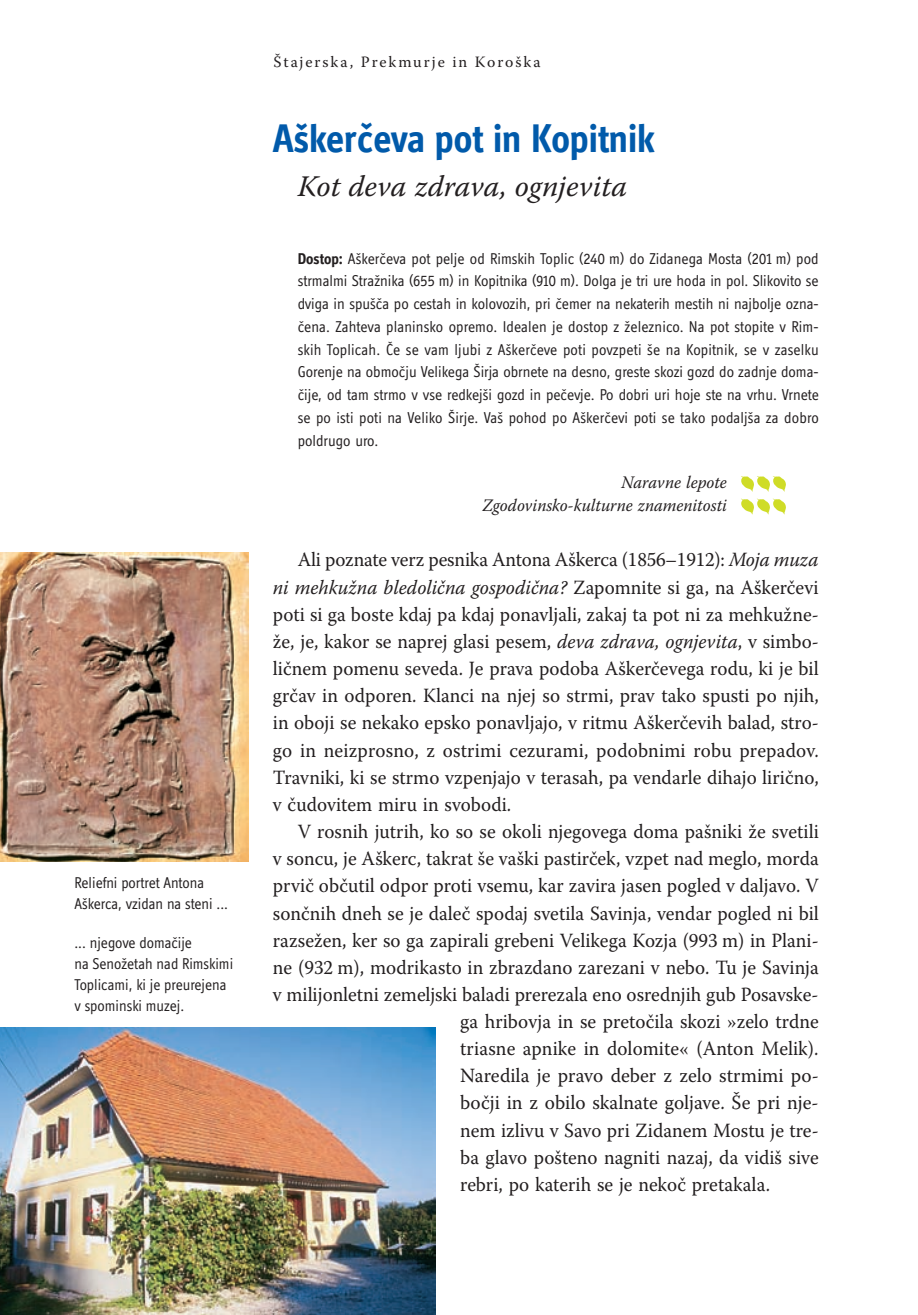
<style>
.page{position:relative;width:918px;height:1315px;background:#fff}
.page>*{position:absolute;margin:0;border:0;box-sizing:border-box;transform-origin:0 0}
.t1{font:700 40.25px "Officina Display OT";color:#015aaa;scale:.95 1}
.t2{font:italic 29.75px "Warnock Pro";color:#231f20}
.t3{font:20.12px/27.1px "Warnock Pro";color:#231f20;text-align:justify;scale:.95 1}
.t4{font:20.12px "Warnock Pro";color:#231f20;scale:.96 1}
.t5{font:italic 17.5px/22.8px "Warnock Pro";color:#231f20;text-align:right;scale:.95 1}
.t6{font:15.75px/22.8px "Officina Display OT";color:#231f20;text-align:justify;scale:.96 1}
.t7{font:15.75px/21px "Officina Display OT";color:#231f20;scale:.95 1}
.t8{font:15.75px "Warnock Pro";letter-spacing:.12em;color:#231f20}
.s1{font-weight:700}
.s2{font-style:italic}
</style>
<div class="page">
<svg style="left:741px;top:476px;width:45px;height:16px"></svg>
<svg style="left:741px;top:499px;width:45px;height:15px"></svg>
<img style="left:0;top:552px;width:248px;height:309px">
<img style="left:0;top:1027px;width:435px;height:288px">
<p class="t7" style="left:74px;top:872px;width:163px">Reliefni portret Antona<br>Aškerca, vzidan na steni ...</p>
<p class="t7" style="left:74px;top:933px;width:169px">... njegove domačije<br>na Senožetah nad Rimskimi<br>Toplicami, ki je preurejena v spominski muzej.</p>
<p class="t8" style="left:274px;top:53px;width:268px">Štajerska, Prekmurje in Koroška</p>
<h1 class="t1" style="left:273px;top:116px;width:404px">Aškerčeva pot in Kopitnik</h1>
<h2 class="t2" style="left:298px;top:168px;width:331px">Kot deva zdrava, ognjevita</h2>
<p class="t6" style="left:298px;top:247px;width:544px"><span class="s1">Dostop:</span> Aškerčeva pot pelje od Rimskih Toplic (240 m) do Zidanega Mosta (201 m) pod strmalmi Stražnika (655 m) in Kopitnika (910 m). Dolga je tri ure hoda in pol. Slikovito se dviga in spušča po cestah in kolovozih, pri čemer na nekaterih mestih ni najbolje ozna&shy;čena. Zahteva planinsko opremo. Idealen je dostop z železnico. Na pot stopite v Rim&shy;skih Toplicah. Če se vam ljubi z Aškerčeve poti povzpeti še na Kopitnik, se v zaselku Gorenje na območju Velikega Širja obrnete na desno, greste skozi gozd do zadnje doma&shy;čije, od tam strmo v vse redkejši gozd in pečevje. Po dobri uri hoje ste na vrhu. Vrnete se po isti poti na Veliko Širje. Vaš pohod po Aškerčevi poti se tako podaljša za dobro poldrugo uro.</p>
<p class="t5" style="left:482px;top:471px;width:259px">Naravne lepote<br>Zgodovinsko-kulturne znamenitosti</p>
<p class="t3" style="left:273px;top:546px;width:576px;text-indent:25px">Ali poznate verz pesnika Antona Aškerca (1856–1912): <span class="s2">Moja muza ni mehkužna bledolična gospodična?</span> Zapomnite si ga, na Aškerčevi poti si ga boste kdaj pa kdaj ponavljali, zakaj ta pot ni za mehkužne&shy;že, je, kakor se naprej glasi pesem, <span class="s2">deva zdrava, ognjevita</span>, v simbo&shy;ličnem pomenu seveda. Je prava podoba Aškerčevega rodu, ki je bil grčav in odporen. Klanci na njej so strmi, prav tako spusti po njih, in oboji se nekako epsko ponavljajo, v ritmu Aškerčevih balad, stro&shy;go in neizprosno, z ostrimi cezurami, podobnimi robu prepadov.<br>Travniki, ki se strmo vzpenjajo v terasah, pa vendarle dihajo lirično, v čudovitem miru in svobodi.</p>
<p class="t3" style="left:298px;top:817px;width:550px">V rosnih jutrih, ko so se okoli njegovega doma pašniki že svetili</p>
<p class="t3" style="left:273px;top:844px;width:576px">v soncu, je Aškerc, takrat še vaški pastirček, vzpet nad meglo, morda</p>
<p class="t3" style="left:273px;top:872px;width:576px">prvič občutil odpor proti vsemu, kar zavira jasen pogled v daljavo. V</p>
<p class="t3" style="left:273px;top:899px;width:576px">sončnih dneh se je daleč spodaj svetila Savinja, vendar pogled ni bil</p>
<p class="t3" style="left:273px;top:926px;width:576px">razsežen, ker so ga zapirali grebeni Velikega Kozja (993 m) in Plani-</p>
<p class="t3" style="left:273px;top:953px;width:576px">ne (932 m), modrikasto in zbrazdano zarezani v nebo. Tu je Savinja</p>
<p class="t3" style="left:273px;top:980px;width:575px">v milijonletni zemeljski baladi prerezala eno osrednjih gub Posavske-</p>
<p class="t3" style="left:460px;top:1007px;width:379px">ga hribovja in se pretočila skozi »zelo trdne</p>
<p class="t3" style="left:460px;top:1034px;width:379px">triasne apnike in dolomite« (Anton Melik).</p>
<p class="t4" style="left:460px;top:1063px;width:375px">Naredila je pravo deber z zelo strmimi po-</p>
<p class="t4" style="left:460px;top:1090px;width:375px">bočji in z obilo skalnate goljave. Še pri nje-</p>
<p class="t3" style="left:460px;top:1116px;width:379px">nem izlivu v Savo pri Zidanem Mostu je tre-</p>
<p class="t3" style="left:460px;top:1143px;width:379px">ba glavo pošteno nagniti nazaj, da vidiš sive</p>
<p class="t3" style="left:460px;top:1170px;width:328px">rebri, po katerih se je nekoč pretakala.</p>
</div>
